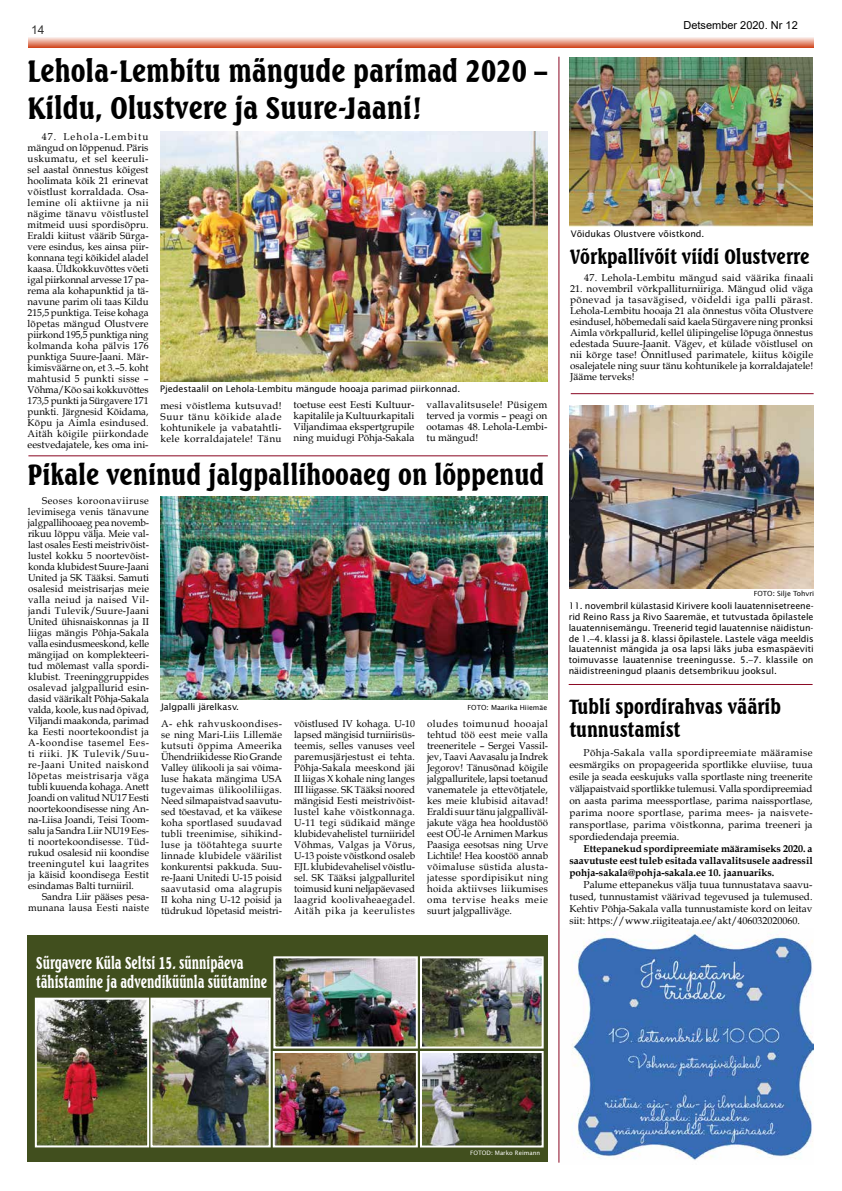
<style>
.page{position:relative;width:842px;height:1191px;background:#fff}
.page>*{position:absolute;margin:0;border:0;box-sizing:border-box;transform-origin:0 0}
.t1{font:800 30px/37px "Seagull BT";color:#000;scale:.85 1}
.t2{font:800 28px "Seagull BT";color:#000;scale:.85 1}
.t3{font:800 20px/23px "Seagull BT";color:#000;scale:.85 1}
.t4{font:800 16.5px/19.4px "Seagull BT";color:#fff;scale:.69 1}
.t5{font:12px "Arial";color:#333332}
.t6{font:11px "Arial";color:#000}
.t7{font:10px/11px "Book Antiqua";color:#000;text-align:justify}
.t8{font:700 10px/12px "Book Antiqua";color:#000;text-align:justify}
.t9{font:10px/11px "Book Antiqua";letter-spacing:.025em;color:#000;text-align:right}
.t10{font:9px/10.8px "Lucida Sans";color:#000;text-align:justify}
.t11{font:7px "Lucida Sans";color:#000}
.t12{font:6px "Lucida Sans";color:#fff}
</style>
<div class="page">
<svg style="left:28px;top:37px;width:786px;height:11px;background:#e59a84"></svg>
<div style="left:27px;top:935px;width:521px;height:226px;background:#414f1e"></div>
<hr style="left:28px;top:455px;width:520px;height:1px;background:#8b0a25">
<hr style="left:558px;top:57px;width:1px;height:1105px;background:#8b0a25">
<hr style="left:571px;top:393px;width:243px;height:1px;background:#8b0a25">
<hr style="left:569px;top:684px;width:243px;height:1px;background:#8b0a25">
<img style="left:161px;top:497px;width:387px;height:202px">
<img style="left:161px;top:131px;width:387px;height:250px">
<img style="left:570px;top:57px;width:243px;height:170px">
<img style="left:570px;top:405px;width:243px;height:184px">
<img style="left:423px;top:959px;width:118px;height:86px">
<div style="left:420px;top:956px;width:124px;height:92px;border:2px solid #fff"></div>
<img style="left:423px;top:1054px;width:118px;height:90px">
<div style="left:420px;top:1051px;width:124px;height:96px;border:2px solid #fff"></div>
<img style="left:276px;top:959px;width:139px;height:86px">
<div style="left:273px;top:956px;width:145px;height:92px;border:2px solid #fff"></div>
<img style="left:153px;top:1000px;width:115px;height:144px">
<div style="left:150px;top:997px;width:121px;height:150px;border:2px solid #fff"></div>
<img style="left:276px;top:1054px;width:139px;height:90px">
<div style="left:273px;top:1051px;width:145px;height:96px;border:2px solid #fff"></div>
<img style="left:38px;top:1000px;width:108px;height:144px">
<div style="left:35px;top:997px;width:114px;height:150px;border:2px solid #fff"></div>
<img style="left:571px;top:928px;width:242px;height:232px">
<p class="t5" style="left:31px;top:22px;width:15px">14</p>
<p class="t6" style="left:683px;top:18px;width:116px">Detsember 2020. Nr 12</p>
<h1 class="t1" style="left:28px;top:51px;width:613px">Lehola-Lembitu mängude parimad 2020 –<br>Kildu, Olustvere ja Suure-Jaani!</h1>
<p class="t7" style="left:28px;top:131px;width:122px;text-indent:14px">47. Lehola-Lembitu mängud on lõppenud. Päris uskumatu, et sel keeruli&shy;sel aastal õnnestus kõigest hoolimata kõik 21 erinevat võistlust korraldada. Osa&shy;lemine oli aktiivne ja nii nägime tänavu võistlustel mitmeid uusi spordisõpru.<br>Eraldi kiitust väärib Sürga&shy;vere esindus, kes ainsa piir&shy;konnana tegi kõikidel aladel kaasa. Üldkokkuvõttes võeti igal piirkonnal arvesse 17 pa&shy;rema ala kohapunktid ja tä&shy;navune parim oli taas Kildu 215,5 punktiga. Teise kohaga lõpetas mängud Olustvere piirkond 195,5 punktiga ning kolmanda koha pälvis 176 punktiga Suure-Jaani. Mär&shy;kimisväärne on, et 3.–5. koht mahtusid 5 punkti sisse – Võhma/Kõo sai kokkuvõttes 173,5 punkti ja Sürgavere 171 punkti. Järgnesid Kõidama, Kõpu ja Aimla esindused.<br>Aitäh kõigile piirkondade eestvedajatele, kes oma ini-</p>
<p class="t10" style="left:160px;top:383px;width:302px">Pjedestaalil on Lehola-Lembitu mängude hooaja parimad piirkonnad.</p>
<p class="t7" style="left:161px;top:400px;width:122px">mesi võistlema kutsuvad!<br>Suur tänu kõikide alade kohtunikele ja vabatahtli&shy;kele korraldajatele! Tänu</p>
<p class="t7" style="left:293px;top:399px;width:122px">toetuse eest Eesti Kultuur&shy;kapitalile ja Kultuurkapitali Viljandimaa ekspertgrupile ning muidugi Põhja-Sakala</p>
<p class="t7" style="left:426px;top:399px;width:122px">vallavalitsusele! Püsigem terved ja vormis – peagi on ootamas 48. Lehola-Lembi&shy;tu mängud!</p>
<h2 class="t2" style="left:28px;top:456px;width:610px">Pikale veninud jalgpallihooaeg on lõppenud</h2>
<p class="t7" style="left:28px;top:495px;width:123px;text-indent:14px">Seoses koroonaviiruse levimisega venis tänavune jalgpallihooaeg pea novemb&shy;rikuu lõppu välja. Meie val&shy;last osales Eesti meistrivõist&shy;lustel kokku 5 noortevõist&shy;konda klubidest Suure-Jaani United ja SK Tääksi. Samuti osalesid meistrisarjas meie valla neiud ja naised Vil&shy;jandi Tulevik/Suure-Jaani United ühisnaiskonnas ja II liigas mängis Põhja-Sakala valla esindusmeeskond, kelle mängijad on komplekteeri&shy;tud mõlemast valla spordi&shy;klubist. Treeninggruppides osalevad jalgpallurid esin&shy;dasid väärikalt Põhja-Sakala valda, koole, kus nad õpivad, Viljandi maakonda, parimad ka Eesti noortekoondist ja A-koondise tasemel Ees&shy;ti riiki. JK Tulevik/Suu&shy;re-Jaani United naiskond lõpetas meistrisarja väga tubli kuuenda kohaga. Anett Joandi on valitud NU17 Eesti noortekoondisesse ning An&shy;na-Liisa Joandi, Teisi Toom&shy;salu ja Sandra Liir NU19 Ees&shy;ti noortekoondisesse. Tüd&shy;rukud osalesid nii koondise treeningutel kui laagrites ja käisid koondisega Eestit esindamas Balti turniiril.</p>
<p class="t9" style="left:28px;top:891px;width:123px">Sandra Liir pääses pesa&shy;munana lausa Eesti naiste</p>
<p class="t10" style="left:161px;top:701px;width:79px">Jalgpalli järelkasv.</p>
<p class="t11" style="left:467px;top:703px;width:81px">FOTO: Maarika Hiiemäe</p>
<p class="t7" style="left:161px;top:717px;width:123px">A- ehk rahvuskoondises&shy;se ning Mari-Liis Lillemäe kutsuti õppima Ameerika Ühendriikidesse Rio Grande Valley ülikooli ja sai võima&shy;luse hakata mängima USA tugevaimas ülikooliliigas.<br>Need silmapaistvad saavutu&shy;sed tõestavad, et ka väikese koha sportlased suudavad tubli treenimise, sihikind&shy;luse ja töötahtega suurte linnade klubidele väärilist konkurentsi pakkuda. Suu&shy;re-Jaani Unitedi U-15 poisid saavutasid oma alagrupis II koha ning U-12 poisid ja tüdrukud lõpetasid meistri-</p>
<p class="t7" style="left:294px;top:717px;width:123px">võistlused IV kohaga. U-10 lapsed mängisid turniirisüs&shy;teemis, selles vanuses veel paremusjärjestust ei tehta.<br>Põhja-Sakala meeskond jäi II liigas X kohale ning langes III liigasse. SK Tääksi noored mängisid Eesti meistrivõist&shy;lustel kahe võistkonnaga.<br>U-11 tegi südikaid mänge klubidevahelistel turniiridel Võhmas, Valgas ja Võrus, U-13 poiste võistkond osaleb EJL klubidevahelisel võistlu&shy;sel. SK Tääksi jalgpalluritel toimusid kuni neljapäevased laagrid koolivaheaegadel.<br>Aitäh pika ja keerulistes</p>
<p class="t7" style="left:427px;top:718px;width:123px">oludes toimunud hooajal tehtud töö eest meie valla treeneritele – Sergei Vassil&shy;jev, Taavi Aavasalu ja Indrek Jegorov! Tänusõnad kõigile jalgpalluritele, lapsi toetanud vanematele ja ettevõtjatele, kes meie klubisid aitavad!<br>Eraldi suur tänu jalgpalliväl&shy;jakute väga hea hooldustöö eest OÜ-le Arnimen Markus Paasiga eesotsas ning Urve Lichtile! Hea koostöö annab võimaluse süstida alusta&shy;jatesse spordipisikut ning hoida aktiivses liikumises oma tervise heaks meie suurt jalgpalliväge.</p>
<h3 class="t4" style="left:36px;top:952px;width:336px">Sürgavere Küla Seltsi 15. sünnipäeva tähistamine ja advendiküünla süütamine</h3>
<p class="t10" style="left:571px;top:228px;width:135px">Võidukas Olustvere võistkond.</p>
<h3 class="t3" style="left:570px;top:244px;width:283px">Võrkpallivõit viidi Olustverre</h3>
<p class="t9" style="left:584px;top:272px;width:231px">47. Lehola-Lembitu mängud said väärika finaali</p>
<p class="t7" style="left:570px;top:283px;width:245px">21. novembril võrkpalliturniiriga. Mängud olid väga põnevad ja tasavägised, võideldi iga palli pärast.<br>Lehola-Lembitu hooaja 21 ala õnnestus võita Olustvere esindusel, hõbemedali said kaela Sürgavere ning pronksi Aimla võrkpallurid, kellel ülipingelise lõpuga õnnestus edestada Suure-Jaanit. Vägev, et külade võistlusel on nii kõrge tase! Õnnitlused parimatele, kiitus kõigile osalejatele ning suur tänu kohtunikele ja korraldajatele!<br>Jääme terveks!</p>
<p class="t11" style="left:754px;top:589px;width:62px">FOTO: Silje Tohvri</p>
<p class="t10" style="left:569px;top:600px;width:247px">11. novembril külastasid Kirivere kooli lauatennisetreene&shy;rid Reino Rass ja Rivo Saaremäe, et tutvustada õpilastele lauatennisemängu. Treenerid tegid lauatennise näidistun&shy;de 1.–4. klassi ja 8. klassi õpilastele. Lastele väga meeldis lauatennist mängida ja osa lapsi läks juba esmaspäeviti toimuvasse lauatennise treeningusse. 5.–7. klassile on näidistreeningud plaanis detsembrikuu jooksul.</p>
<h3 class="t3" style="left:569px;top:695px;width:250px">Tubli spordirahvas väärib tunnustamist</h3>
<p class="t7" style="left:569px;top:746px;width:245px;line-height:12px;text-indent:14px">Põhja-Sakala valla spordipreemiate määramise eesmärgiks on propageerida sportlikke eluviise, tuua esile ja seada eeskujuks valla sportlaste ning treenerite väljapaistvaid sportlikke tulemusi. Valla spordipreemiad on aasta parima meessportlase, parima naissportlase, parima noore sportlase, parima mees- ja naisvete&shy;ransportlase, parima võistkonna, parima treeneri ja spordiedendaja preemia.</p>
<p class="t8" style="left:569px;top:842px;width:245px;text-indent:14px">Ettepanekud spordipreemiate määramiseks 2020. a saavutuste eest tuleb esitada vallavalitsusele aadressil pohja-sakala@pohja-sakala.ee 10. jaanuariks.</p>
<p class="t7" style="left:569px;top:878px;width:245px;line-height:12px;text-indent:14px">Palume ettepanekus välja tuua tunnustatava saavu&shy;tused, tunnustamist väärivad tegevused ja tulemused.<br>Kehtiv Põhja-Sakala valla tunnustamiste kord on leitav siit: https://www.riigiteataja.ee/akt/406032020060.</p>
<p class="t12" style="left:470px;top:1148px;width:71px">FOTOD: Marko Reimann</p>
</div>
